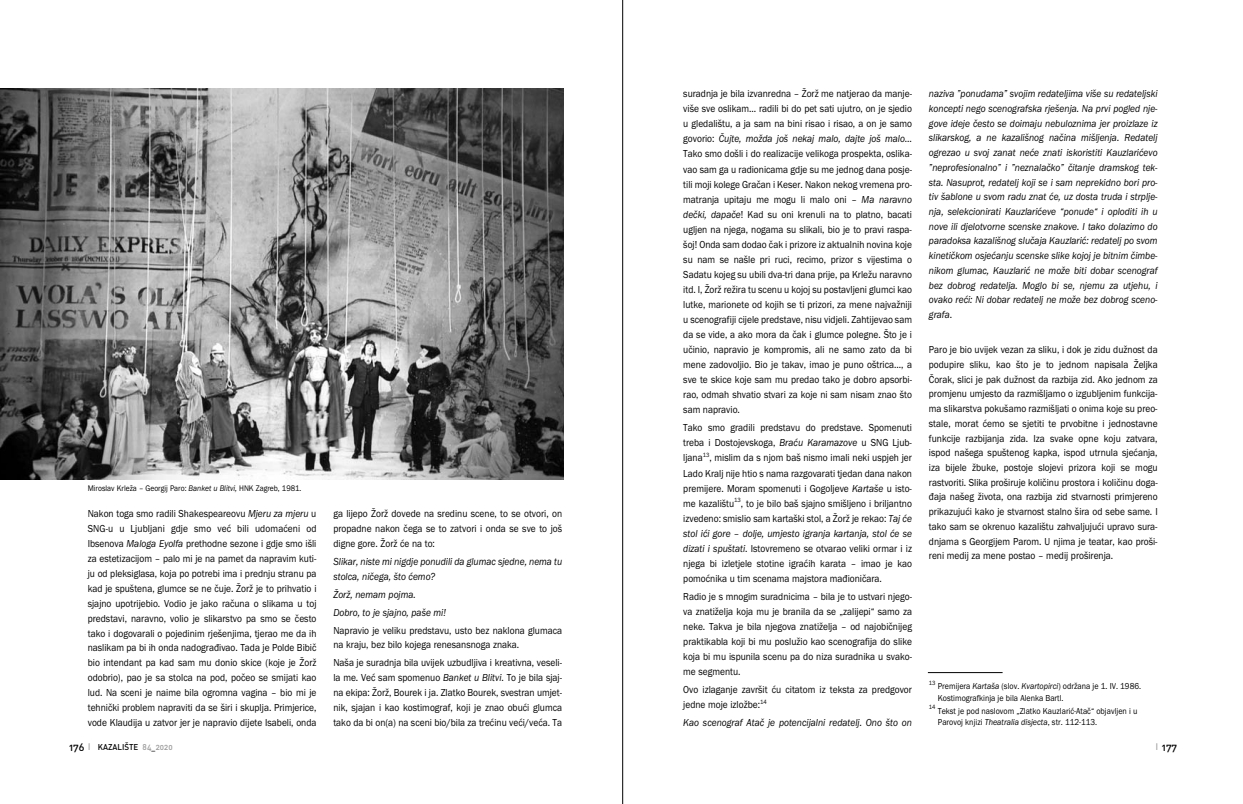
<style>
.page{position:relative;width:1243px;height:804px;background:#fff}
.page>*{position:absolute;margin:0;border:0;box-sizing:border-box;transform-origin:0 0}
.t1{font:10.5px/15px "Franklin Gothic";color:#000;text-align:justify;scale:.9 1}
.t2{font:italic 10.5px/14.7px "Franklin Gothic";color:#000;scale:.9 1}
.t3{font:10.5px "DIN Medium Rounded";color:#000}
.t4{font:8.85px/11.6px "Franklin Gothic";color:#000;scale:.9 1}
.t5{font:8.4px "Franklin Gothic";color:#000;scale:.9 1}
.t6{font:8.4px "DIN Medium Rounded";color:#000;scale:.95 1}
.t7{font:6.3px "Franklin Gothic";color:#000;scale:.9 1}
.s1{font-style:italic}
.s2{font-size:10.5px}
.s3{font-size:9.45px;color:#969696}
.s4{color:#999}
.s5{font-style:normal}
</style>
<div class="page">
<hr style="left:622px;top:0;width:1px;height:803px;background:#000">
<img style="left:0;top:89px;width:563px;height:390px">
<hr style="left:928px;top:672px;width:74px;height:1px;background:#000">
<p class="t5" style="left:88px;top:485px;width:239px">Miroslav Krleža – Georgij Paro: <span class="s1">Banket u Blitvi,</span> HNK Zagreb, 1981.</p>
<p class="t1" style="left:88px;top:506px;width:256px">Nakon toga smo radili Shakespeareovu <span class="s1">Mjeru za mjeru</span> u SNG-u u Ljubljani gdje smo već bili udomaćeni od Ibsenova <span class="s1">Maloga Eyolfa</span> prethodne sezone i gdje smo išli za estetizacijom – palo mi je na pamet da napravim kuti&shy;ju od pleksiglasa, koja po potrebi ima i prednju stranu pa kad je spuštena, glumce se ne čuje. Žorž je to prihvatio i sjajno upotrijebio. Vodio je jako računa o slikama u toj predstavi, naravno, volio je slikarstvo pa smo se često tako i dogovarali o pojedinim rješenjima, tjerao me da ih naslikam pa bi ih onda nadograđivao. Tada je Polde Bibič bio intendant pa kad sam mu donio skice (koje je Žorž odobrio), pao je sa stolca na pod, počeo se smijati kao lud. Na sceni je naime bila ogromna vagina – bio mi je tehnički problem napraviti da se širi i skuplja. Primjerice, vode Klaudija u zatvor jer je napravio dijete Isabeli, onda</p>
<p class="t1" style="left:333px;top:506px;width:256px">ga lijepo Žorž dovede na sredinu scene, to se otvori, on propadne nakon čega se to zatvori i onda se sve to još digne gore. Žorž će na to:</p>
<p class="t2" style="left:333px;top:554px;width:256px">Slikar, niste mi nigdje ponudili da glumac sjedne, nema tu stolca, ničega, što ćemo?</p>
<p class="t2" style="left:333px;top:586px;width:127px;line-height:17.9px">Žorž, nemam pojma.<br>Dobro, to je sjajno, paše mi!</p>
<p class="t1" style="left:333px;top:623px;width:256px">Napravio je veliku predstavu, usto bez naklona glumaca na kraju, bez bilo kojega renesansnoga znaka.</p>
<p class="t1" style="left:333px;top:656px;width:256px">Naša je suradnja bila uvijek uzbudljiva i kreativna, veseli&shy;la me. Već sam spomenuo <span class="s1">Banket u Blitvi</span>. To je bila sjaj&shy;na ekipa: Žorž, Bourek i ja. Zlatko Bourek, svestran umjet&shy;nik, sjajan i kao kostimograf, koji je znao obući glumca tako da bi on(a) na sceni bio/bila za trećinu veći/veća. Ta</p>
<p class="t6" style="left:69px;top:743px;width:111px"><span class="s2">176</span> <span class="s3">I</span> KAZALIŠTE <span class="s4">84</span>_<span class="s4">2020</span></p>
<p class="t1" style="left:683px;top:87px;width:256px">suradnja je bila izvanredna – Žorž me natjerao da manje&shy;više sve oslikam… radili bi do pet sati ujutro, on je sjedio u gledalištu, a ja sam na bini risao i risao, a on je samo govorio: <span class="s1">Čujte, možda još nekaj malo, dajte još malo</span>… Tako smo došli i do realizacije velikoga prospekta, oslika&shy;vao sam ga u radionicama gdje su me jednog dana posje&shy;tili moji kolege Gračan i Keser. Nakon nekog vremena pro&shy;matranja upitaju me mogu li malo oni – <span class="s1">Ma naravno dečki, dapače</span>! Kad su oni krenuli na to platno, bacati ugljen na njega, nogama su slikali, bio je to pravi raspa&shy;šoj! Onda sam dodao čak i prizore iz aktualnih novina koje su nam se našle pri ruci, recimo, prizor s vijestima o Sadatu kojeg su ubili dva-tri dana prije, pa Krležu naravno itd. I, Žorž režira tu scenu u kojoj su postavljeni glumci kao lutke, marionete od kojih se ti prizori, za mene najvažniji u scenografiji cijele predstave, nisu vidjeli. Zahtijevao sam da se vide, a ako mora da čak i glumce polegne. Što je i učinio, napravio je kompromis, ali ne samo zato da bi mene zadovoljio. Bio je takav, imao je puno oštrica…, a sve te skice koje sam mu predao tako je dobro apsorbi&shy;rao, odmah shvatio stvari za koje ni sam nisam znao što sam napravio.</p>
<p class="t1" style="left:683px;top:421px;width:256px">Tako smo gradili predstavu do predstave. Spomenuti treba i Dostojevskoga, <span class="s1">Braću Karamazove</span> u SNG Ljub - ljana<sup>13</sup>, mislim da s njom baš nismo imali neki uspjeh jer Lado Kralj nije htio s nama razgovarati tjedan dana nakon premijere. Moram spomenuti i Gogoljeve <span class="s1">Kartaše</span> u isto&shy;me kazalištu<sup>13</sup>, to je bilo baš sjajno smišljeno i briljantno izvedeno: smislio sam kartaški stol, a Žorž je rekao: <span class="s1">Taj će stol ići gore – dolje, umjesto igranja kartanja, stol će se dizati i spuštati</span>. Istovremeno se otvarao veliki ormar i iz njega bi izletjele stotine igraćih karata – imao je kao pomoćnika u tim scenama majstora mađioničara.</p>
<p class="t1" style="left:683px;top:589px;width:256px">Radio je s mnogim suradnicima – bila je to ustvari njego&shy;va znatiželja koja mu je branila da se „zalijepi“ samo za neke. Takva je bila njegova znatiželja – od najobičnijeg praktikabla koji bi mu poslužio kao scenografija do slike koja bi mu ispunila scenu pa do niza suradnika u svako&shy;me segmentu.</p>
<p class="t1" style="left:683px;top:682px;width:256px">Ovo izlaganje završit ću citatom iz teksta za predgovor jedne moje izložbe:<sup>14</sup></p>
<p class="t2" style="left:683px;top:716px;width:256px">Kao scenograf Atač je potencijalni redatelj. Ono što on</p>
<p class="t2" style="left:929px;top:87px;width:256px;text-align:justify">naziva ”ponudama” svojim redateljima više su redateljski koncepti nego scenografska rješenja. Na prvi pogled nje&shy;gove ideje često se doimaju nebuloznima jer proizlaze iz slikarskog, a ne kazališnog načina mišljenja. Redatelj ogrezao u svoj zanat neće znati iskoristiti Kauzlarićevo ”neprofesionalno” i ”neznalačko” čitanje dramskog tek&shy;sta. Nasuprot, redatelj koji se i sam neprekidno bori pro&shy;tiv šablone u svom radu znat će, uz dosta truda i strplje&shy;nja, selekcionirati Kauzlarićeve “ponude“ i oploditi ih u nove ili djelotvorne scenske znakove. I tako dolazimo do paradoksa kazališnog slučaja Kauzlarić: redatelj po svom kinetičkom osjećanju scenske slike kojoj je bitnim čimbe&shy;nikom glumac, Kauzlarić ne može biti dobar scenograf bez dobrog redatelja. Moglo bi se, njemu za utjehu, i ovako reći: Ni dobar redatelj ne može bez dobrog sceno&shy;grafa<span class="s5">.</span></p>
<p class="t1" style="left:929px;top:343px;width:256px">Paro je bio uvijek vezan za sliku, i dok je zidu dužnost da podupire sliku, kao što je to jednom napisala Željka Čorak, slici je pak dužnost da razbija zid. Ako jednom za promjenu umjesto da razmišljamo o izgubljenim funkcija&shy;ma slikarstva pokušamo razmišljati o onima koje su preo&shy;stale, morat ćemo se sjetiti te prvobitne i jednostavne funkcije razbijanja zida. Iza svake opne koju zatvara, ispod našega spuštenog kapka, ispod utrnula sjećanja, iza bijele žbuke, postoje slojevi prizora koji se mogu rastvoriti. Slika proširuje količinu prostora i količinu doga&shy;đaja našeg života, ona razbija zid stvarnosti primjereno prikazujući kako je stvarnost stalno šira od sebe same. I tako sam se okrenuo kazalištu zahvaljujući upravo sura&shy;dnjama s Georgijem Parom. U njima je teatar, kao proši&shy;reni medij za mene postao – medij proširenja.</p>
<p class="t7" style="left:929px;top:680px;width:9px">13</p>
<p class="t4" style="left:937px;top:681px;width:227px">Premijera <span class="s1">Kartaša</span> (slov. <span class="s1">Kvartopirci</span>) održana je 1. IV. 1986.<br>Kostimografkinja je bila Alenka Bartl.</p>
<p class="t7" style="left:929px;top:704px;width:9px">14</p>
<p class="t4" style="left:937px;top:705px;width:223px">Tekst je pod naslovom „Zlatko Kauzlarić-Atač“ objavljen i u<br>Parovoj knjizi <span class="s1">Theatralia disjecta</span>, str. 112-113.</p>
<p class="t3" style="left:1156px;top:743px;width:23px"><span class="s3">I</span> 177</p>
</div>
